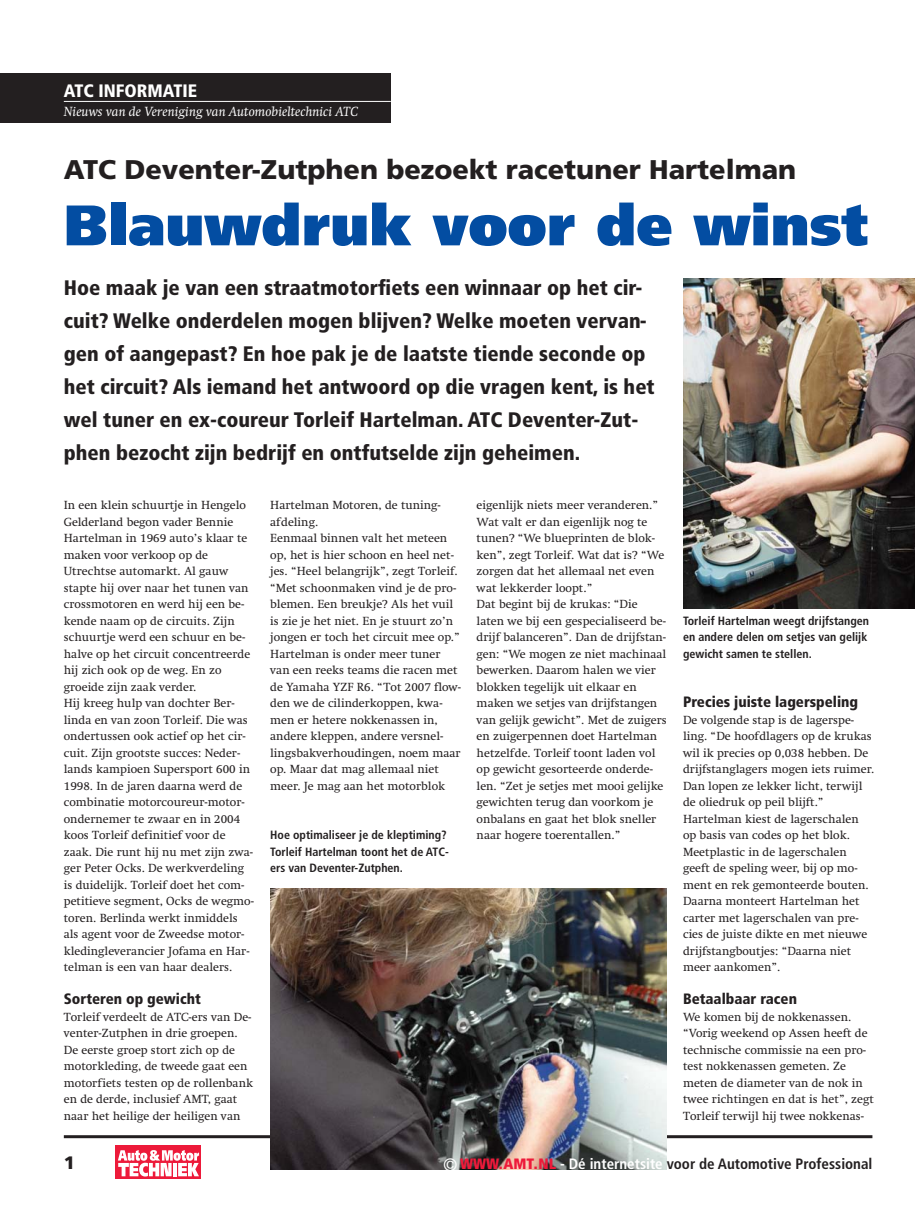
<style>
.page{position:relative;width:915px;height:1212px;background:#fff}
.page>*{position:absolute;margin:0;border:0;box-sizing:border-box;transform-origin:0 0}
.t1{font:900 57px "Frutiger LT Std";color:#034da2}
.t2{font:900 27px "Frutiger LT Std";color:#231f20}
.t3{font:900 condensed 21px/33px "Frutiger LT Std";color:#231f20}
.t4{font:900 condensed 18px "Frutiger LT Std";color:#fff}
.t5{font:900 18px "Frutiger LT Std";color:#231f20}
.t6{font:900 condensed 15px "Frutiger LT Std";color:#231f20}
.t7{font:700 condensed 15px "Frutiger";color:#231f20}
.t8{font:italic 13.5px "Swift LT Std";color:#fff}
.t9{font:12px/16.5px "Swift LT Std";color:#231f20}
.t10{font:700 condensed 12px/16.5px "Frutiger LT Std";color:#231f20}
.s1{font-weight:400;font-size:18px;color:#fff}
.s2{font-weight:900;color:#ed1a3a}
.s3{color:#fff}
</style>
<div class="page">
<div style="left:0;top:73px;width:390px;height:49px;background:#231f20"></div>
<hr style="left:64px;top:101px;width:326px;height:1px;background:#fff">
<img style="left:683px;top:278px;width:231px;height:330px">
<hr style="left:64px;top:1135px;width:808px;height:3px;background:#231f20">
<img style="left:270px;top:889px;width:395px;height:280px">
<div style="left:116px;top:1146px;width:85px;height:33px;background:#ed1a3a"></div>
<svg style="left:118px;top:1150px;width:81px;height:26px"></svg>
<h3 class="t4" style="left:64px;top:83px;width:135px">ATC INFORMATIE</h3>
<p class="t8" style="left:64px;top:106px;width:296px">Nieuws van de Vereniging van Automobieltechnici ATC</p>
<h2 class="t2" style="left:64px;top:154px;width:733px">ATC Deventer-Zutphen bezoekt racetuner Hartelman</h2>
<h1 class="t1" style="left:64px;top:192px;width:805px">Blauwdruk voor de winst</h1>
<p class="t3" style="left:64px;top:273px;width:592px">Hoe maak je van een straatmotorfiets een winnaar op het cir&shy;cuit? Welke onderdelen mogen blijven? Welke moeten vervan&shy;gen of aangepast? En hoe pak je de laatste tiende seconde op het circuit? Als iemand het antwoord op die vragen kent, is het wel tuner en ex-coureur Torleif Hartelman. ATC Deventer-Zut&shy;phen bezocht zijn bedrijf en ontfutselde zijn geheimen.</p>
<p class="t9" style="left:64px;top:498px;width:191px">In een klein schuurtje in Hengelo<br>Gelderland begon vader Bennie<br>Hartelman in 1969 auto’s klaar te maken voor verkoop op de<br>Utrechtse automarkt. Al gauw stapte hij over naar het tunen van crossmotoren en werd hij een be&shy;kende naam op de circuits. Zijn schuurtje werd een schuur en be&shy;halve op het circuit concentreerde hij zich ook op de weg. En zo groeide zijn zaak verder.<br>Hij kreeg hulp van dochter Ber&shy;linda en van zoon Torleif. Die was ondertussen ook actief op het cir&shy;cuit. Zijn grootste succes: Neder&shy;lands kampioen Supersport 600 in<br>1998. In de jaren daarna werd de combinatie motorcoureur-motor&shy;ondernemer te zwaar en in 2004 koos Torleif definitief voor de zaak. Die runt hij nu met zijn zwa&shy;ger Peter Ocks. De werkverdeling is duidelijk. Torleif doet het com&shy;petitieve segment, Ocks de wegmo&shy;toren. Berlinda werkt inmiddels als agent voor de Zweedse motor&shy;kledingleverancier Jofama en Har&shy;telman is een van haar dealers.</p>
<p class="t6" style="left:64px;top:993px;width:138px">Sorteren op gewicht</p>
<p class="t9" style="left:64px;top:1010px;width:191px">Torleif verdeelt de ATC-ers van De&shy;venter-Zutphen in drie groepen.<br>De eerste groep stort zich op de motorkleding, de tweede gaat een motorfiets testen op de rollenbank en de derde, inclusief AMT, gaat naar het heilige der heiligen van</p>
<p class="t9" style="left:270px;top:498px;width:192px">Hartelman Motoren, de tuning&shy;afdeling.<br>Eenmaal binnen valt het meteen op, het is hier schoon en heel net&shy;jes. “Heel belangrijk”, zegt Torleif. “Met schoonmaken vind je de pro&shy;blemen. Een breukje? Als het vuil is zie je het niet. En je stuurt zo’n jongen er toch het circuit mee op.”<br>Hartelman is onder meer tuner van een reeks teams die racen met de Yamaha YZF R6. “Tot 2007 flow&shy;den we de cilinderkoppen, kwa&shy;men er hetere nokkenassen in, andere kleppen, andere versnel&shy;lingsbakverhoudingen, noem maar op. Maar dat mag allemaal niet meer. Je mag aan het motorblok</p>
<p class="t9" style="left:476px;top:498px;width:192px">eigenlijk niets meer veranderen.”<br>Wat valt er dan eigenlijk nog te tunen? “We blueprinten de blok&shy;ken”, zegt Torleif. Wat dat is? “We zorgen dat het allemaal net even wat lekkerder loopt.”<br>Dat begint bij de krukas: “Die laten we bij een gespecialiseerd be&shy;drijf balanceren”. Dan de drijfstan&shy;gen: “We mogen ze niet machinaal bewerken. Daarom halen we vier blokken tegelijk uit elkaar en maken we setjes van drijfstangen van gelijk gewicht”. Met de zuigers en zuigerpennen doet Hartelman hetzelfde. Torleif toont laden vol op gewicht gesorteerde onderde&shy;len. “Zet je setjes met mooi gelijke gewichten terug dan voorkom je onbalans en gaat het blok sneller naar hogere toerentallen.”</p>
<p class="t10" style="left:270px;top:828px;width:180px">Hoe optimaliseer je de kleptiming?<br>Torleif Hartelman toont het de ATC&shy;ers van Deventer-Zutphen.</p>
<p class="t10" style="left:682px;top:613px;width:187px">Torleif Hartelman weegt drijfstangen en andere delen om setjes van gelijk gewicht samen te stellen.</p>
<p class="t6" style="left:682px;top:696px;width:177px">Precies juiste lager speling</p>
<p class="t9" style="left:682px;top:713px;width:193px">De volgende stap is de lagerspe&shy;ling. “De hoofdlagers op de krukas wil ik precies op 0,038 hebben. De drijfstanglagers mogen iets ruimer.<br>Dan lopen ze lekker licht, terwijl de oliedruk op peil blijft.”<br>Hartelman kiest de lagerschalen op basis van codes op het blok.<br>Meetplastic in de lagerschalen geeft de speling weer, bij op mo&shy;ment en rek gemonteerde bouten.<br>Daarna monteert Hartelman het carter met lagerschalen van pre&shy;cies de juiste dikte en met nieuwe drijfstangboutjes: “Daarna niet meer aankomen”.</p>
<p class="t6" style="left:682px;top:993px;width:115px">Betaalbaar racen</p>
<p class="t9" style="left:682px;top:1010px;width:192px">We komen bij de nokkenassen. “Vorig weekend op Assen heeft de technische commissie na een pro&shy;test nokkenassen gemeten. Ze meten de diameter van de nok in twee richtingen en dat is het”, zegt<br>Torleif terwijl hij twee nokkenas-</p>
<h3 class="t5" style="left:64px;top:1153px;width:13px">1</h3>
<p class="t7" style="left:443px;top:1158px;width:430px"><span class="s1">©</span> <span class="s2">WWW.AMT.NL</span> <span class="s3">- Dé internetsite</span> voor de Automotive Professional</p>
</div>
